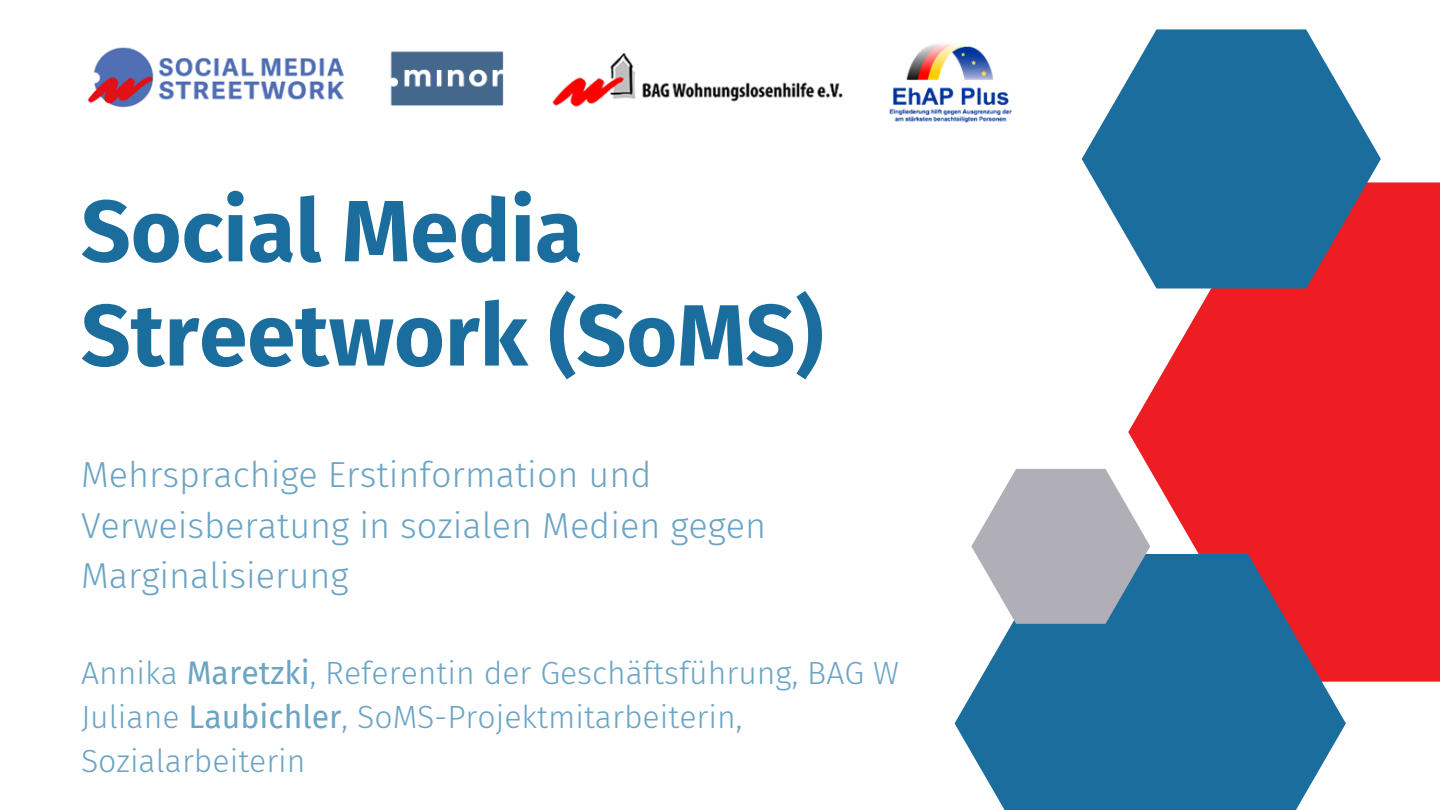
<style>
.page{position:relative;width:1440px;height:810px;background:#fff}
.page>*{position:absolute;margin:0;border:0;box-sizing:border-box;transform-origin:0 0}
.t1{font:700 87px/104.2px "Fira Sans";color:#1a6d9c}
.t2{font:300 36px/50.2px "Fira Sans";color:#6ba4c4}
.t3{font:300 32px/44.2px "Fira Sans";color:#6ba4c4}
.s1{font-weight:400}
</style>
<div class="page">
<div style="left:1128px;top:182px;width:312px;height:500px;background:#ee1d23"></div>
<svg style="left:955px;top:554px;width:391px;height:256px;fill:#1a6d9c"></svg>
<svg style="left:971px;top:469px;width:179px;height:155px;background:#b5b9c2"></svg>
<svg style="left:1082px;top:29px;width:299px;height:260px;fill:#1a6d9c"></svg>
<img style="left:87px;top:42px;width:925px;height:81px">
<h1 class="t1" style="left:81px;top:180px;width:744px">Social Media<br>Streetwork (SoMS)</h1>
<p class="t2" style="left:81px;top:450px;width:687px">Mehrsprachige Erstinformation und<br>Verweisberatung in sozialen Medien gegen<br>Marginalisierung</p>
<p class="t3" style="left:81px;top:651px;width:820px">Annika <span class="s1">Maretzki</span>, Referentin der Geschäftsführung, BAG W<br>Juliane <span class="s1">Laubichler</span>, SoMS-Projektmitarbeiterin,<br>Sozialarbeiterin</p>
</div>
